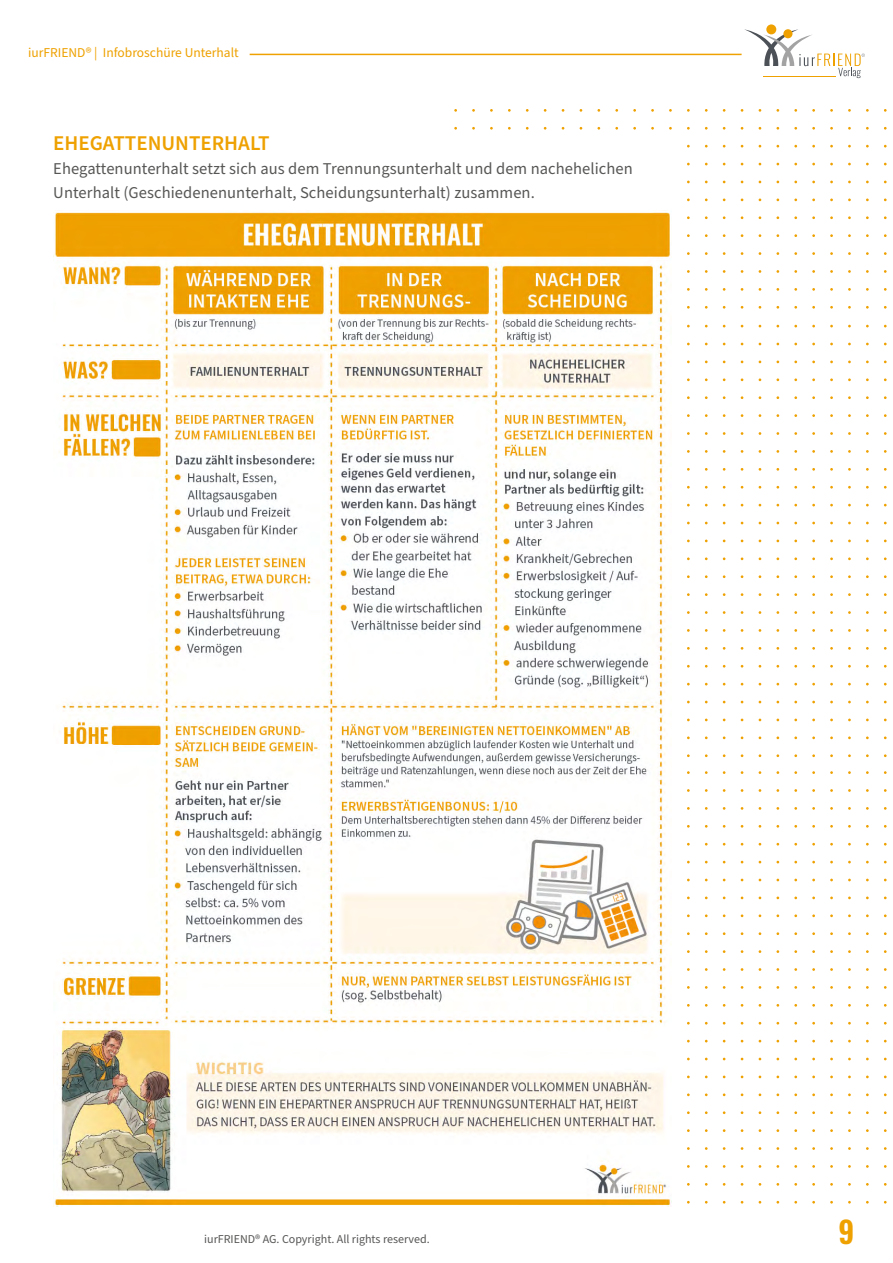
<style>
.page{position:relative;width:893px;height:1263px;background:#fff}
.page>*{position:absolute;margin:0;border:0;box-sizing:border-box;transform-origin:0 0}
.t1{font:600 30px "Oswald";color:#eea100}
.t2{font:600 21px "Source Sans Pro";color:#eea100}
.t3{font:16.5px/24px "Source Sans Pro";letter-spacing:.005em;color:#575756}
.t4{font:13.5px "Source Sans Pro";color:#eea100}
.t5{font:12px "Source Sans Pro";color:#575756}
</style>
<div class="page">
<hr style="left:250px;top:54px;width:492px;height:1px;background:#eea100">
<hr style="left:763px;top:76px;width:73px;height:1px;background:#eea100">
<svg style="left:817px;top:54px;width:13px;height:12px"></svg>
<svg style="left:833px;top:54px;width:18px;height:22px"></svg>
<svg style="left:851px;top:54px;width:14px;height:24px"></svg>
<svg style="left:766px;top:24px;width:10px;height:10px"></svg>
<svg style="left:744px;top:29px;width:54px;height:12px"></svg>
<div style="left:783px;top:29px;width:9px;height:9px;background:#eea100;border-radius:50%"></div>
<svg style="left:763px;top:35px;width:50px;height:31px"></svg>
<img style="left:53px;top:212px;width:619px;height:995px">
<p class="t4" style="left:28px;top:44px;width:212px">iurFRIEND® | Infobroschüre Unterhalt</p>
<p class="t2" style="left:53px;top:129px;width:218px">EHEGATTENUNTERHALT</p>
<p class="t3" style="left:53px;top:157px;width:581px">Ehegattenunterhalt setzt sich aus dem Trennungsunterhalt und dem nachehelichen<br>Unterhalt (Geschiedenenunterhalt, Scheidungsunterhalt) zusammen.</p>
<p class="t5" style="left:204px;top:1230px;width:227px">iurFRIEND® AG. Copyright. All rights reserved.</p>
<h1 class="t1" style="left:838px;top:1205px;width:17px">9</h1>
</div>
